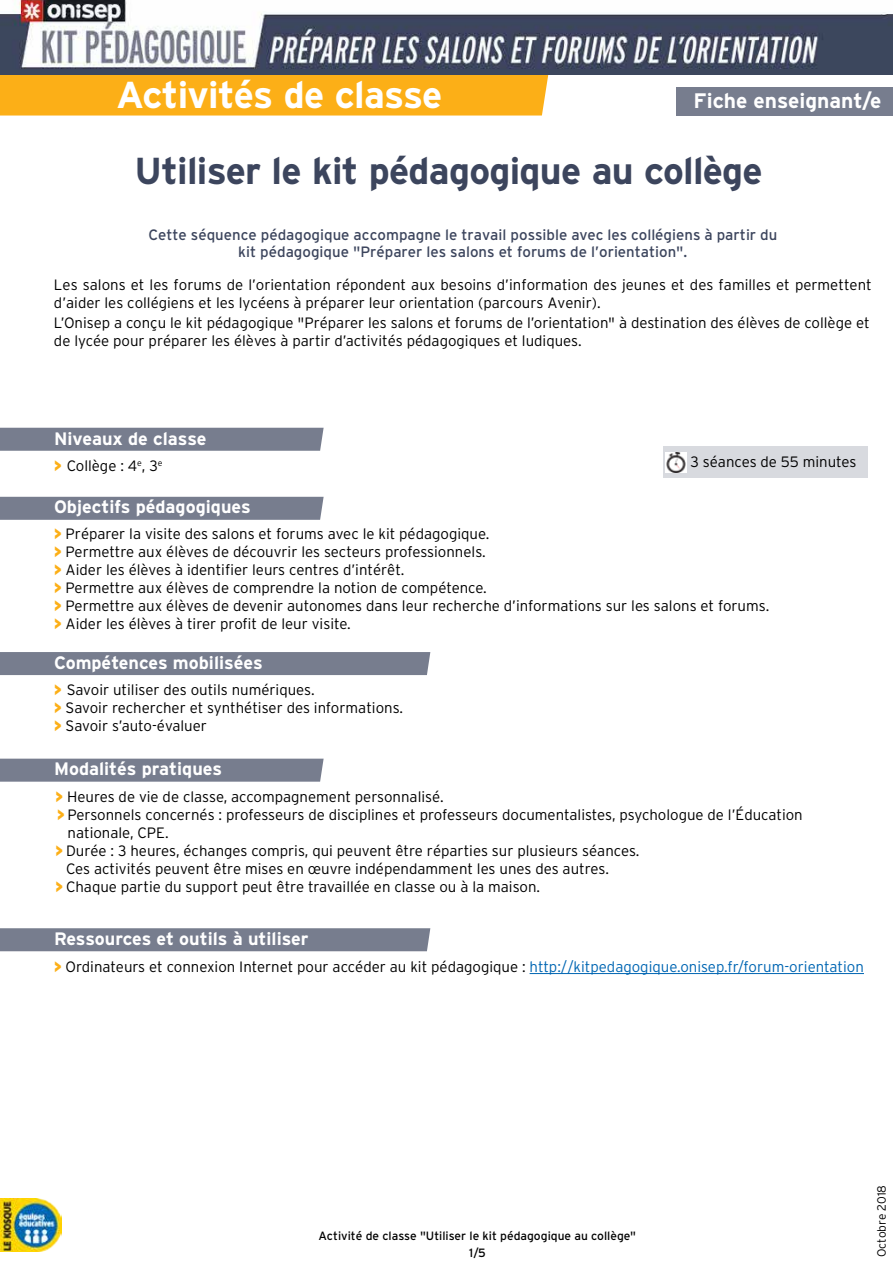
<style>
.page{position:relative;width:893px;height:1263px;background:#fff}
.page>*{position:absolute;margin:0;border:0;box-sizing:border-box;transform-origin:0 0}
.t1{font:700 37.5px "Interstate";letter-spacing:-.02em;color:#3c455d}
.t2{font:700 37.5px "Interstate";letter-spacing:-.02em;color:#fff}
.t3{font:700 21px "Interstate";color:#fff}
.t4{font:700 18px "Interstate";color:#fff}
.t5{font:300 15px/18px "Interstate";color:#000}
.t6{font:15px/16.5px "Interstate";color:#3c455d;text-align:center}
.t7{font:12px/17px "Interstate";color:#000;text-align:center}
.t8{font:300 12px "Interstate";color:#000}
.s1{font-weight:900;color:#fcaf17}
.s2{color:#0066b3}
</style>
<div class="page">
<img style="left:0;top:1198px;width:62px;height:53px">
<div style="left:0;top:75px;width:549px;height:41px;background:#fcaf17"></div>
<div style="left:0;top:497px;width:324px;height:23px;background:#777d8e"></div>
<div style="left:0;top:652px;width:431px;height:23px;background:#777d8e"></div>
<div style="left:676px;top:87px;width:217px;height:28px;background:#777d8e"></div>
<div style="left:0;top:428px;width:324px;height:23px;background:#777d8e"></div>
<div style="left:0;top:759px;width:324px;height:23px;background:#777d8e"></div>
<div style="left:0;top:928px;width:431px;height:23px;background:#777d8e"></div>
<hr style="left:530px;top:973px;width:334px;height:1px;background:#0066b3">
<img style="left:0;top:0;width:893px;height:75px">
<div style="left:663px;top:446px;width:204px;height:32px;background:#d8dadf"></div>
<img style="left:666px;top:452px;width:20px;height:21px">
<h1 class="t2" style="left:116px;top:72px;width:328px">Activités de classe</h1>
<h2 class="t3" style="left:694px;top:88px;width:189px">Fiche enseignant/e</h2>
<h1 class="t1" style="left:134px;top:148px;width:630px">Utiliser le kit pédagogique au collège</h1>
<p class="t6" style="left:148px;top:227px;width:630px">Cette séquence pédagogique accompagne le travail possible avec les collégiens à partir du kit pédagogique "Préparer les salons et forums de l’orientation".</p>
<p class="t5" style="left:54px;top:276px;width:819px">Les salons et les forums de l’orientation répondent aux besoins d’information des jeunes et des familles et permettent d’aider les collégiens et les lycéens à préparer leur orientation (parcours Avenir).</p>
<p class="t5" style="left:54px;top:314px;width:817px">L’Onisep a conçu le kit pédagogique "Préparer les salons et forums de l’orientation" à destination des élèves de collège et de lycée pour préparer les élèves à partir d’activités pédagogiques et ludiques.</p>
<p class="t4" style="left:54px;top:428px;width:154px">Niveaux de classe</p>
<p class="t5" style="left:54px;top:457px;width:110px"><span class="s1">&gt;</span> Collège : 4<sup>e</sup>, 3<sup>e</sup></p>
<p class="t4" style="left:54px;top:495px;width:198px">Objectifs pédagogiques</p>
<p class="t5" style="left:54px;top:525px;width:717px"><span class="s1">&gt;</span> Préparer la visite des salons et forums avec le kit pédagogique.<br><span class="s1">&gt;</span> Permettre aux élèves de découvrir les secteurs professionnels.<br><span class="s1">&gt;</span> Aider les élèves à identifier leurs centres d’intérêt.<br><span class="s1">&gt;</span> Permettre aux élèves de comprendre la notion de compétence.<br><span class="s1">&gt;</span> Permettre aux élèves de devenir autonomes dans leur recherche d’informations sur les salons et forums. <span class="s1">&gt;</span> Aider les élèves à tirer profit de leur visite.</p>
<p class="t4" style="left:54px;top:651px;width:210px">Compétences mobilisées</p>
<p class="t5" style="left:54px;top:681px;width:351px"><span class="s1">&gt;</span> Savoir utiliser des outils numériques.<br><span class="s1">&gt;</span> Savoir rechercher et synthétiser des informations. <span class="s1">&gt;</span> Savoir s’auto-évaluer</p>
<p class="t4" style="left:54px;top:758px;width:170px">Modalités pratiques</p>
<p class="t5" style="left:56px;top:787px;width:390px"><span class="s1">&gt;</span> Heures de vie de classe, accompagnement personnalisé.</p>
<p class="t5" style="left:57px;top:805px;width:747px"><span class="s1">&gt;</span> Personnels concernés : professeurs de disciplines et professeurs documentalistes, psychologue de l’Éducation</p>
<p class="t5" style="left:68px;top:823px;width:103px">nationale, CPE.</p>
<p class="t5" style="left:56px;top:841px;width:585px"><span class="s1">&gt;</span> Durée : 3 heures, échanges compris, qui peuvent être réparties sur plusieurs séances.</p>
<p class="t5" style="left:66px;top:859px;width:544px">Ces activités peuvent être mises en œuvre indépendamment les unes des autres.</p>
<p class="t5" style="left:56px;top:877px;width:486px"><span class="s1">&gt;</span> Chaque partie du support peut être travaillée en classe ou à la maison.</p>
<p class="t4" style="left:54px;top:928px;width:256px">Ressources et outils à utiliser</p>
<p class="t5" style="left:54px;top:957px;width:811px"><span class="s1">&gt;</span> Ordinateurs et connexion Internet pour accéder au kit pédagogique : <span class="s2">http://kitpedagogique.onisep.fr/forum-orientation</span></p>
<p class="t5" style="left:690px;top:453px;width:167px">3 séances de 55 minutes</p>
<p class="t7" style="left:319px;top:1227px;width:319px">Activité de classe "Utiliser le kit pédagogique au collège"<br>1/5</p>
<p class="t8" style="left:874px;top:1257px;width:74px;rotate:-90deg">Octobre 2018</p>
</div>
